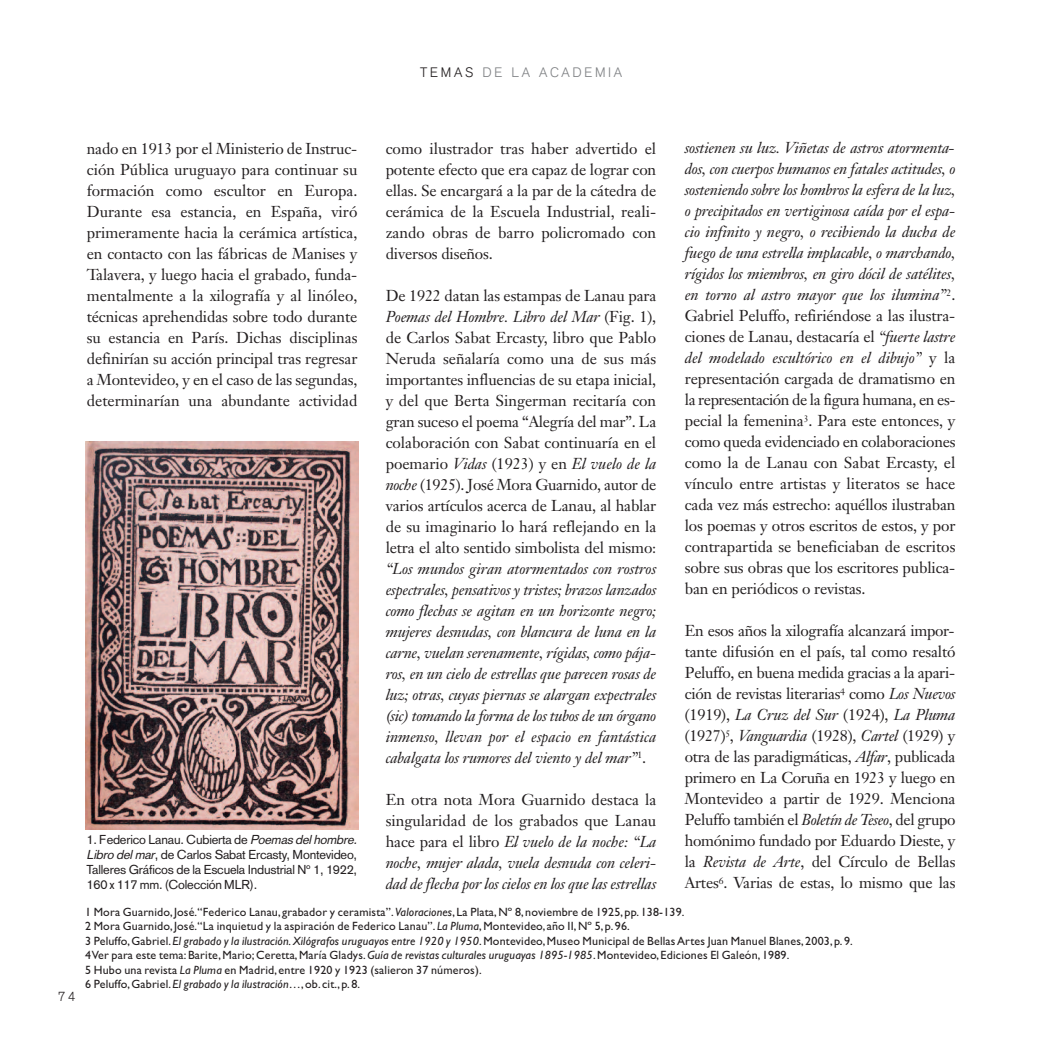
<style>
.page{position:relative;width:1042px;height:1042px;background:#fff}
.page>*{position:absolute;margin:0;border:0;box-sizing:border-box;transform-origin:0 0}
.t1{font:15.6px/21px "Janson Text";letter-spacing:-.01em;color:#231f20;text-align:justify}
.t2{font:italic 15.6px/21px "Janson Text";letter-spacing:-.01em;color:#231f20;text-align:justify}
.t3{font:300 13.5px "Akzidenz Grotesk";letter-spacing:.2em;color:#808285}
.t4{font:300 12.9px "Akzidenz Grotesk";color:#231f20}
.t5{font:12.75px/15px "Akzidenz Grotesk";letter-spacing:-.015em;color:#231f20}
.t6{font:12px/14.4px "Gill Sans";letter-spacing:.015em;color:#231f20}
.s1{color:#231f20}
.s2{font-style:italic}
.s3{font-style:normal}
</style>
<div class="page">
<img style="left:85px;top:441px;width:273px;height:388px">
<p class="t3" style="left:420px;top:67px;width:203px"><span class="s1">TEMAS</span> DE LA ACADEMIA</p>
<p class="t4" style="left:58px;top:992px;width:18px">74</p>
<p class="t1" style="left:685px;top:139px;width:272px"><span class="s2">sostienen su luz. Viñetas de astros atormenta&shy;dos, con cuerpos humanos en fatales actitudes, o sosteniendo sobre los hombros la esfera de la luz, o precipitados en vertiginosa caída por el espa&shy;cio infinito y negro, o recibiendo la ducha de fuego de una estrella implacable, o marchando, rígidos los miembros, en giro dócil de satélites, en torno al astro mayor que los ilumina”</span><sup>2</sup>.<br>Gabriel Peluffo, refiriéndose a las ilustra&shy;ciones de Lanau, destacaría el <span class="s2">“fuerte lastre del modelado escultórico en el dibujo”</span> y la representación cargada de dramatismo en la representación de la figura humana, en es&shy;pecial la femenina<sup>3</sup>. Para este entonces, y como queda evidenciado en colaboraciones como la de Lanau con Sabat Ercasty, el vínculo entre artistas y literatos se hace cada vez más estrecho: aquéllos ilustraban los poemas y otros escritos de estos, y por contrapartida se beneficiaban de escritos sobre sus obras que los escritores publica&shy;ban en periódicos o revistas.</p>
<p class="t1" style="left:685px;top:622px;width:272px">En esos años la xilografía alcanzará impor&shy;tante difusión en el país, tal como resaltó Peluffo, en buena medida gracias a la apari&shy;ción de revistas literarias<sup>4</sup> como <span class="s2">Los Nuevos </span>(1919), <span class="s2">La Cruz del Sur</span> (1924), <span class="s2">La Pluma </span>(1927)<sup>5</sup>, <span class="s2">Vanguardia</span> (1928), <span class="s2">Cartel</span> (1929) y otra de las paradigmáticas, <span class="s2">Alfar</span>, publicada primero en La Coruña en 1923 y luego en Montevideo a partir de 1929. Menciona Peluffo también el <span class="s2">Boletín de Teseo</span>, del grupo homónimo fundado por Eduardo Dieste, y la <span class="s2">Revista de Arte</span>, del Círculo de Bellas Artes<sup>6</sup>. Varias de estas, lo mismo que las</p>
<p class="t6" style="left:85px;top:905px;width:769px">1 Mora Guarnido,José.“Federico Lanau,grabador y ceramista”.<span class="s2">Valoraciones</span>,La Plata,Nº 8,noviembre de 1925,pp.138-139.<br>2 Mora Guarnido,José.“La inquietud y la aspiración de Federico Lanau”. <span class="s2">La Pluma</span>,Montevideo,año II,Nº 5,p.96.<br>3 Peluffo,Gabriel.<span class="s2">El grabado y la ilustración.Xilógrafos uruguayos entre 1920 y 1950</span>.Montevideo,Museo Municipal de BellasArtes Juan Manuel Blanes,2003,p.9.<br>4Ver para este tema:Barite,Mario;Ceretta,María Gladys.<span class="s2">Guía de revistas culturales uruguayas 1895-1985</span>.Montevideo,Ediciones El Galeón,1989.<br>5 Hubo una revista <span class="s2">La Pluma</span> en Madrid,entre 1920 y 1923 (salieron 37 números).<br>6 Peluffo,Gabriel.<span class="s2">El grabado y la ilustración</span>…,ob.cit.,p.8.</p>
<p class="t1" style="left:87px;top:139px;width:272px">nado en 1913 por el Ministerio de Instruc&shy;ción Pública uruguayo para continuar su formación como escultor en Europa.<br>Durante esa estancia, en España, viró primeramente hacia la cerámica artística, en contacto con las fábricas de Manises y Talavera, y luego hacia el grabado, funda&shy;mentalmente a la xilografía y al linóleo, técnicas aprehendidas sobre todo durante su estancia en París. Dichas disciplinas definirían su acción principal tras regresar a Montevideo, y en el caso de las segundas, determinarían una abundante actividad</p>
<p class="t1" style="left:386px;top:139px;width:272px">como ilustrador tras haber advertido el potente efecto que era capaz de lograr con ellas. Se encargará a la par de la cátedra de cerámica de la Escuela Industrial, reali&shy;zando obras de barro policromado con diversos diseños.</p>
<p class="t1" style="left:386px;top:286px;width:272px">De 1922 datan las estampas de Lanau para <span class="s2">Poemas del Hombre. Libro del Mar</span> (Fig. 1), de Carlos Sabat Ercasty, libro que Pablo Neruda señalaría como una de sus más importantes influencias de su etapa inicial, y del que Berta Singerman recitaría con gran suceso el poema “Alegría del mar”. La colaboración con Sabat continuaría en el poemario <span class="s2">Vidas</span> (1923) y en <span class="s2">El vuelo de la noche</span> (1925). José Mora Guarnido, autor de varios artículos acerca de Lanau, al hablar de su imaginario lo hará reflejando en la letra el alto sentido simbolista del mismo:</p>
<p class="t2" style="left:386px;top:559px;width:272px">“Los mundos giran atormentados con rostros espectrales, pensativos y tristes; brazos lanzados como flechas se agitan en un horizonte negro; mujeres desnudas, con blancura de luna en la carne, vuelan serenamente, rígidas, como pája&shy;ros, en un cielo de estrellas que parecen rosas de luz; otras, cuyas piernas se alargan expectrales (sic) tomando la forma de los tubos de un órgano inmenso, llevan por el espacio en fantástica cabalgata los rumores del viento y del mar”<sup>1</sup><span class="s3">.</span></p>
<p class="t2" style="left:386px;top:790px;width:272px"><span class="s3">En otra nota Mora Guarnido destaca la singularidad de los grabados que Lanau hace para el libro</span> El vuelo de la noche: “La noche, mujer alada, vuela desnuda con celeri&shy;dad de flecha por los cielos en los que las estrellas</p>
<p class="t5" style="left:87px;top:834px;width:275px">1. Federico Lanau. Cubierta de <span class="s2">Poemasdelhombre.<br>Librodelmar</span>, de Carlos Sabat Ercasty, Montevideo, Talleres Gráficos de la Escuela Industrial Nº 1, 1922, 160 x 117 mm. (Colección MLR).</p>
</div>
